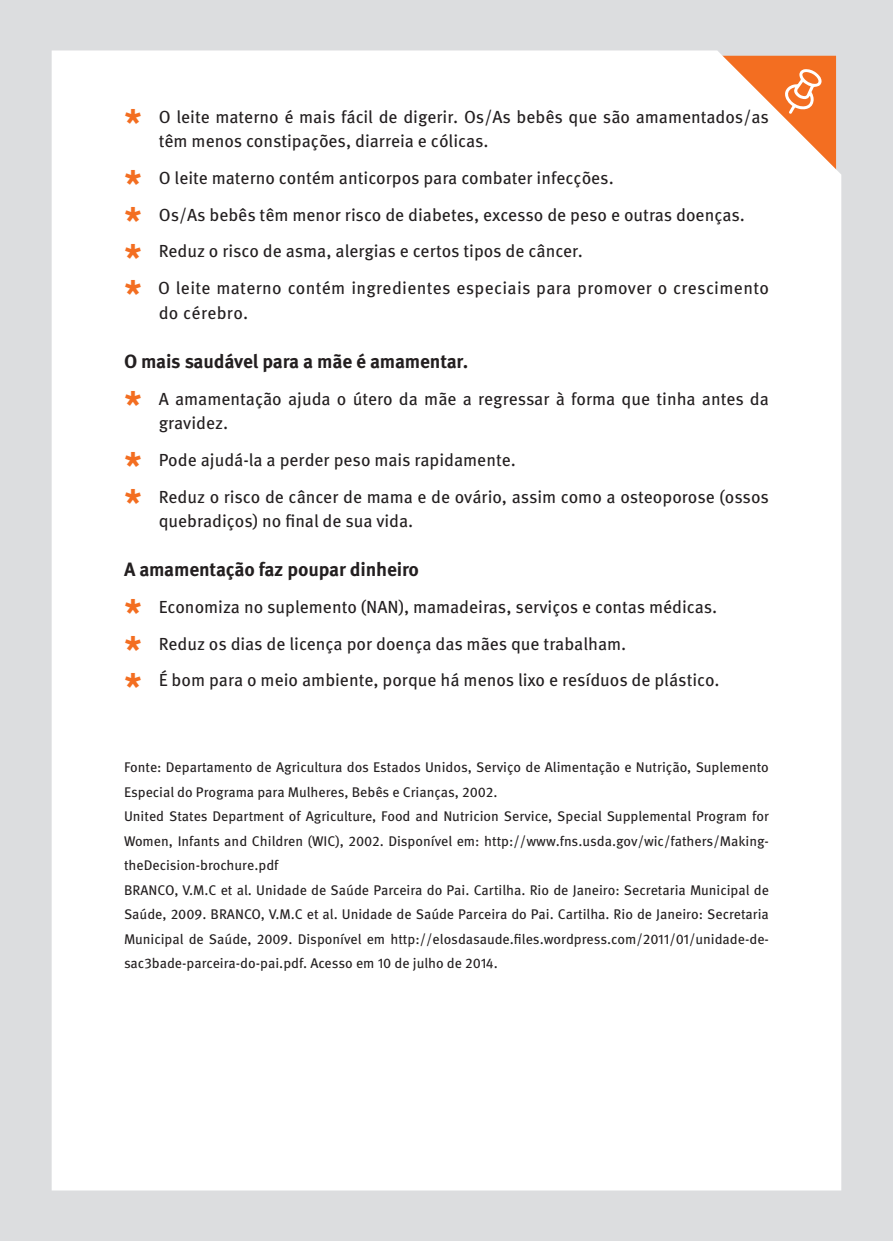
<style>
.page{position:relative;width:893px;height:1241px;background:#fff}
.page>*{position:absolute;margin:0;border:0;box-sizing:border-box;transform-origin:0 0}
.t1{font:700 19.25px "Meta Pro";letter-spacing:-.01em;color:#231f20}
.t2{font:17.5px/36.8px "Meta Pro";color:#231f20}
.t3{font:17.5px "Meta Pro";letter-spacing:.02em;color:#231f20}
.t4{font:14px/24.5px "Meta Pro";color:#231f20}
.s1{font-weight:700;font-size:36.75px;color:#f36e21}
</style>
<div class="page">
<div style="left:0;top:0;width:893px;height:1240px;background:#dcdddf"></div>
<div style="left:52px;top:50px;width:789px;height:1140px;background:#fff"></div>
<svg style="left:663px;top:50px;width:179px;height:184px;background:#fbe3d5"></svg>
<p class="t2" style="left:159px;top:105px;width:612px;line-height:24.5px;text-indent:-35px"><span class="s1">*</span> O leite materno é mais fácil de digerir. Os/As bebês que são amamentados/as têm menos constipações, diarreia e cólicas.</p>
<p class="t2" style="left:124px;top:160px;width:646px"><span class="s1">*</span> O leite materno contém anticorpos para combater infecções.<br><span class="s1">*</span> Os/As bebês têm menor risco de diabetes, excesso de peso e outras doenças.<br><span class="s1">*</span> Reduz o risco de asma, alergias e certos tipos de câncer.<br><span class="s1">*</span> O leite materno contém ingredientes especiais para promover o crescimento</p>
<p class="t3" style="left:159px;top:301px;width:91px">do cérebro.</p>
<p class="t1" style="left:124px;top:349px;width:346px">O mais saudável para a mãe é amamentar.</p>
<p class="t2" style="left:159px;top:386px;width:612px;line-height:24.5px;text-indent:-35px"><span class="s1">*</span> A amamentação ajuda o útero da mãe a regressar à forma que tinha antes da gravidez.</p>
<p class="t2" style="left:124px;top:442px;width:646px"><span class="s1">*</span> Pode ajudá-la a perder peso mais rapidamente.<br><span class="s1">*</span> Reduz o risco de câncer de mama e de ovário, assim como a osteoporose (ossos</p>
<p class="t2" style="left:159px;top:503px;width:256px">quebradiços) no final de sua vida.</p>
<p class="t1" style="left:124px;top:557px;width:296px">A amamentação faz poupar dinheiro</p>
<p class="t2" style="left:124px;top:589px;width:597px"><span class="s1">*</span> Economiza no suplemento (NAN), mamadeiras, serviços e contas médicas. <span class="s1">*</span> Reduz os dias de licença por doença das mães que trabalham.<br><span class="s1">*</span> É bom para o meio ambiente, porque há menos lixo e resíduos de plástico.</p>
<p class="t4" style="left:124px;top:755px;width:646px">Fonte: Departamento de Agricultura dos Estados Unidos, Serviço de Alimentação e Nutrição, Suplemento Especial do Programa para Mulheres, Bebês e Crianças, 2002.<br>United States Department of Agriculture, Food and Nutricion Service, Special Supplemental Program for Women, Infants and Children (WIC), 2002. Disponível em: http://www.fns.usda.gov/wic/fathers/Making&shy;theDecision-brochure.pdf<br>BRANCO, V.M.C et al. Unidade de Saúde Parceira do Pai. Cartilha. Rio de Janeiro: Secretaria Municipal de Saúde, 2009. BRANCO, V.M.C et al. Unidade de Saúde Parceira do Pai. Cartilha. Rio de Janeiro: Secretaria Municipal de Saúde, 2009. Disponível em http://elosdasaude.files.wordpress.com/2011/01/unidade-de&shy;sac3bade-parceira-do-pai.pdf. Acesso em 10 de julho de 2014.</p>
</div>
